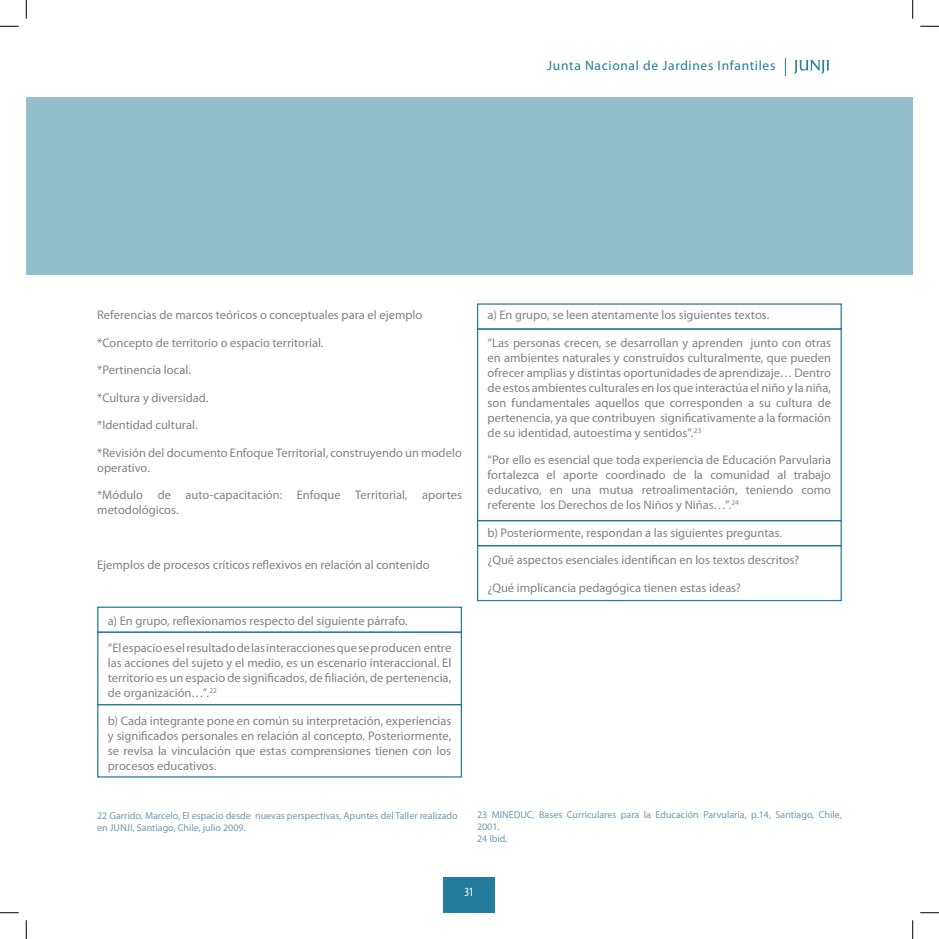
<style>
.page{position:relative;width:939px;height:939px;background:#fff}
.page>*{position:absolute;margin:0;border:0;box-sizing:border-box;transform-origin:0 0}
.t1{font:13.5px "Myriad Pro";letter-spacing:.05em;color:#247c9c}
.t2{font:12.5px/15px "Myriad Pro";color:#808285;text-align:justify}
.t3{font:condensed 12.5px "Myriad Pro";color:#fff}
.t4{font:10px/12px "Myriad Pro";color:#6f98b3}
</style>
<div class="page">
<svg style="left:793px;top:60px;width:36px;height:14px"></svg>
<svg style="left:785px;top:58px;width:1px;height:18px"></svg>
<div style="left:443px;top:877px;width:52px;height:35px;background:#247c9c"></div>
<div style="left:26px;top:97px;width:886px;height:177px;background:#91bdcd"></div>
<div style="left:97px;top:606px;width:365px;height:26px;border:1px solid #247c9c"></div>
<div style="left:97px;top:631px;width:365px;height:74px;border:1px solid #247c9c"></div>
<div style="left:97px;top:704px;width:365px;height:73px;border:1px solid #247c9c"></div>
<div style="left:477px;top:328px;width:364px;height:193px;border:1px solid #247c9c"></div>
<div style="left:477px;top:520px;width:364px;height:26px;border:1px solid #247c9c"></div>
<div style="left:477px;top:545px;width:364px;height:56px;border:1px solid #247c9c"></div>
<svg style="left:0;top:25px;width:19px;height:2px"></svg>
<svg style="left:920px;top:25px;width:18px;height:2px"></svg>
<svg style="left:0;top:912px;width:19px;height:1px"></svg>
<svg style="left:920px;top:912px;width:18px;height:1px"></svg>
<svg style="left:25px;top:0;width:2px;height:19px"></svg>
<svg style="left:25px;top:920px;width:2px;height:18px"></svg>
<svg style="left:912px;top:0;width:1px;height:19px"></svg>
<svg style="left:912px;top:920px;width:1px;height:18px"></svg>
<p class="t1" style="left:547px;top:58px;width:229px">Junta Nacional de Jardines Infantiles</p>
<p class="t2" style="left:97px;top:308px;width:327px">Referencias de marcos teóricos o conceptuales para el ejemplo</p>
<p class="t2" style="left:97px;top:335px;width:228px">*Concepto de territorio o espacio territorial.</p>
<p class="t2" style="left:97px;top:363px;width:95px">*Pertinencia local.</p>
<p class="t2" style="left:97px;top:390px;width:113px">*Cultura y diversidad.</p>
<p class="t2" style="left:97px;top:418px;width:102px">*Identidad cultural.</p>
<p class="t2" style="left:97px;top:445px;width:366px">*Revisión del documento Enfoque Territorial, construyendo un modelo operativo.</p>
<p class="t2" style="left:97px;top:488px;width:366px">*Módulo de auto-capacitación: Enfoque Territorial, aportes metodológicos.</p>
<p class="t2" style="left:97px;top:558px;width:334px">Ejemplos de procesos críticos reflexivos en relación al contenido</p>
<p class="t2" style="left:108px;top:613px;width:301px">a) En grupo, reflexionamos respecto del siguiente párrafo.</p>
<p class="t2" style="left:108px;top:640px;width:345px">“El espacio es el resultado de las interacciones que se producen entre las acciones del sujeto y el medio, es un escenario interaccional. El territorio es un espacio de significados, de filiación, de pertenencia, de organización…”.<sup>22</sup></p>
<p class="t2" style="left:108px;top:713px;width:345px">b) Cada integrante pone en común su interpretación, experiencias y significados personales en relación al concepto. Posteriormente, se revisa la vinculación que estas comprensiones tienen con los procesos educativos.</p>
<p class="t4" style="left:97px;top:809px;width:362px">22 Garrido, Marcelo, El espacio desde nuevas perspectivas, Apuntes del Taller realizado en JUNJI, Santiago, Chile, julio 2009.</p>
<p class="t2" style="left:487px;top:308px;width:283px">a) En grupo, se leen atentamente los siguientes textos.</p>
<p class="t2" style="left:487px;top:335px;width:345px">“Las personas crecen, se desarrollan y aprenden junto con otras en ambientes naturales y construidos culturalmente, que pueden ofrecer amplias y distintas oportunidades de aprendizaje… Dentro de estos ambientes culturales en los que interactúa el niño y la niña, son fundamentales aquellos que corresponden a su cultura de pertenencia, ya que contribuyen significativamente a la formación de su identidad, autoestima y sentidos”.<sup>23</sup></p>
<p class="t2" style="left:487px;top:453px;width:345px">“Por ello es esencial que toda experiencia de Educación Parvularia fortalezca el aporte coordinado de la comunidad al trabajo educativo, en una mutua retroalimentación, teniendo como referente los Derechos de los Niños y Niñas…”.<sup>24</sup></p>
<p class="t2" style="left:487px;top:525px;width:296px">b) Posteriormente, respondan a las siguientes preguntas.</p>
<p class="t2" style="left:487px;top:553px;width:313px">¿Qué aspectos esenciales identifican en los textos descritos?</p>
<p class="t2" style="left:487px;top:580px;width:255px">¿Qué implicancia pedagógica tienen estas ideas?</p>
<p class="t4" style="left:477px;top:809px;width:366px">23 MINEDUC, Bases Curriculares para la Educación Parvularia, p.14, Santiago, Chile,<br>2001.<br>24 Ibid.</p>
<p class="t3" style="left:464px;top:883px;width:11px">31</p>
</div>
